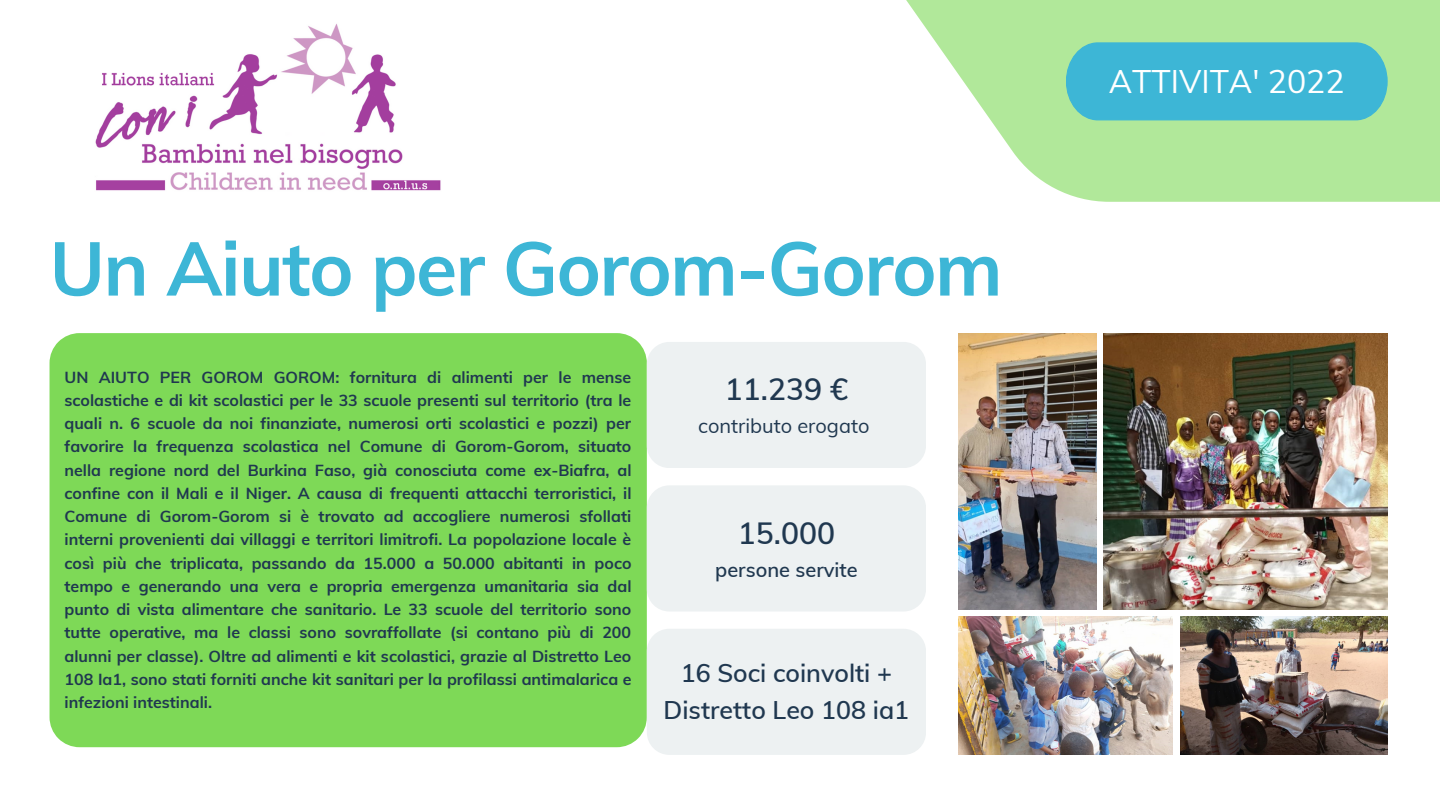
<style>
.page{position:relative;width:1440px;height:810px;background:#fff}
.page>*{position:absolute;margin:0;border:0;box-sizing:border-box;transform-origin:0 0}
.t1{font:700 75px "Muli";letter-spacing:-.02em;color:#3db6d6}
.t2{font:32px "Muli";color:#fff}
.t3{font:600 30px "Muli";color:#203850}
.t4{font:600 25px/36.8px "Muli";color:#203850;text-align:center}
.t5{font:20px "Muli";color:#203850}
.t6{font:600 20px "Muli";color:#203850}
.t7{font:700 16px/23.2px "Muli";color:#203850;text-align:justify}
</style>
<div class="page">
<img style="left:958px;top:617px;width:215px;height:138px">
<img style="left:1180px;top:617px;width:208px;height:138px">
<img style="left:1104px;top:333px;width:284px;height:276px">
<img style="left:958px;top:333px;width:138px;height:276px">
<div style="left:50px;top:333px;width:597px;height:414px;background:#7ed957"></div>
<svg style="left:906px;top:0;width:534px;height:202px;fill:#b1e89a"></svg>
<div style="left:647px;top:342px;width:279px;height:126px;background:#edf1f2;border-radius:22px"></div>
<div style="left:1066px;top:42px;width:322px;height:78px;background:#3db6d6"></div>
<div style="left:647px;top:485px;width:279px;height:126px;background:#edf1f2;border-radius:22px"></div>
<div style="left:647px;top:629px;width:279px;height:126px;background:#edf1f2;border-radius:22px"></div>
<img style="left:95px;top:23px;width:346px;height:168px">
<h1 class="t1" style="left:50px;top:220px;width:955px">Un Aiuto per Gorom-Gorom</h1>
<p class="t7" style="left:65px;top:365px;width:569px">UN AIUTO PER GOROM GOROM: fornitura di alimenti per le mense scolastiche e di kit scolastici per le 33 scuole presenti sul territorio (tra le quali n. 6 scuole da noi finanziate, numerosi orti scolastici e pozzi) per favorire la frequenza scolastica nel Comune di Gorom-Gorom, situato nella regione nord del Burkina Faso, già conosciuta come ex-Biafra, al confine con il Mali e il Niger. A causa di frequenti attacchi terroristici, il Comune di Gorom-Gorom si è trovato ad accogliere numerosi sfollati interni provenienti dai villaggi e territori limitrofi. La popolazione locale è così più che triplicata, passando da 15.000 a 50.000 abitanti in poco tempo e generando una vera e propria emergenza umanitaria sia dal punto di vista alimentare che sanitario. Le 33 scuole del territorio sono tutte operative, ma le classi sono sovraffollate (si contano più di 200 alunni per classe). Oltre ad alimenti e kit scolastici, grazie al Distretto Leo 108 Ia1, sono stati forniti anche kit sanitari per la profilassi antimalarica e infezioni intestinali.</p>
<h3 class="t3" style="left:725px;top:370px;width:125px">11.239 €</h3>
<p class="t5" style="left:698px;top:413px;width:173px">contributo erogato</p>
<h3 class="t3" style="left:738px;top:514px;width:99px">15.000</h3>
<p class="t6" style="left:715px;top:557px;width:144px">persone servite</p>
<h3 class="t4" style="left:664px;top:654px;width:247px">16 Soci coinvolti +<br>Distretto Leo 108 ia1</h3>
<h2 class="t2" style="left:1109px;top:61px;width:237px">ATTIVITA' 2022</h2>
</div>
